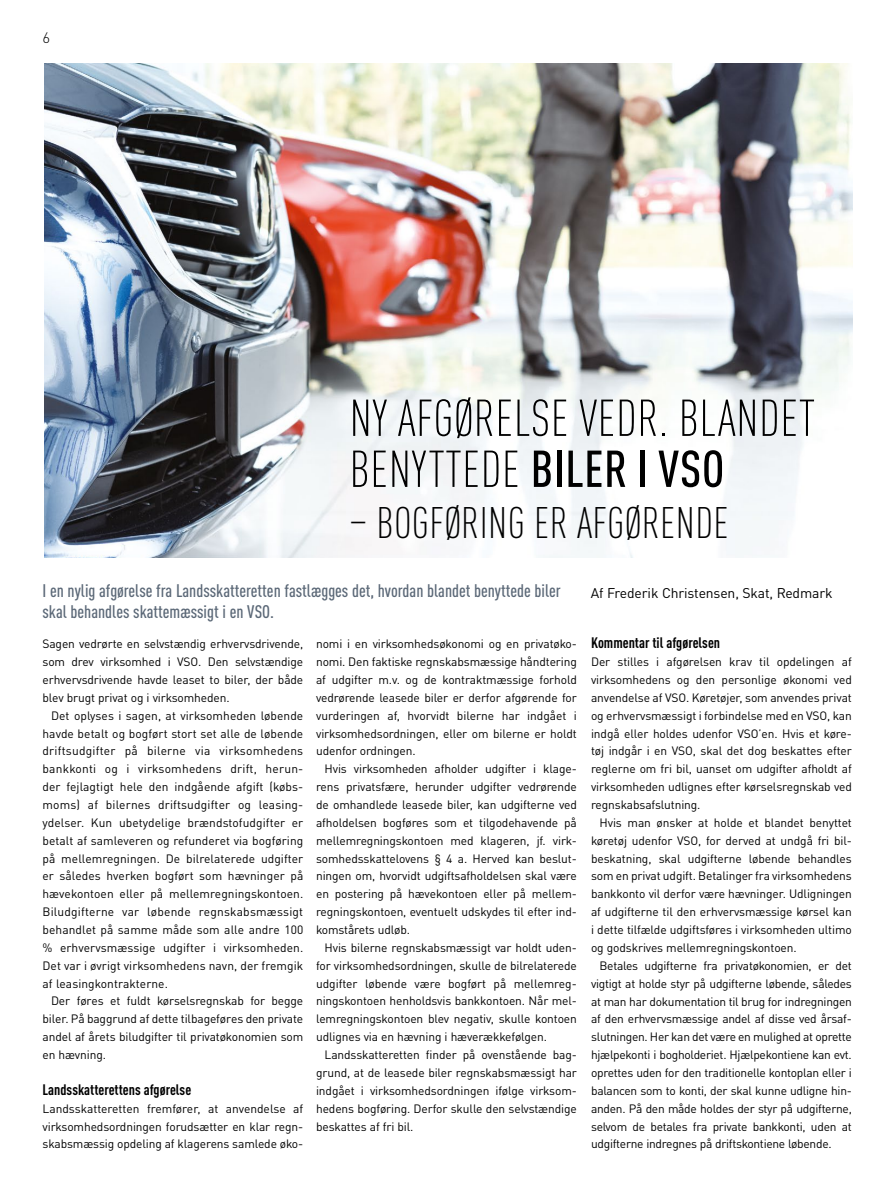
<style>
.page{position:relative;width:893px;height:1191px;background:#fff}
.page>*{position:absolute;margin:0;border:0;box-sizing:border-box;transform-origin:0 0}
.t1{font:300 condensed 51px/51px "DINOT";letter-spacing:.01em;color:#000}
.t2{font:300 condensed 43.5px "DINOT";letter-spacing:.01em;color:#000}
.t3{font:500 condensed 18px "DINOT";color:#5b6877}
.t4{font:700 condensed 15px "DINOT";color:#000}
.t5{font:300 15px "DINOT";color:#000}
.t6{font:13.95px "DINOT";letter-spacing:-.01em;color:#000}
.t7{font:12px/17.9px "DINOT";letter-spacing:-.01em;color:#000;text-align:justify}
.s1{font-weight:500}
</style>
<div class="page">
<img style="left:45px;top:64px;width:807px;height:493px">
<p class="t5" style="left:43px;top:28px;width:9px">6</p>
<h1 class="t1" style="left:350px;top:393px;width:467px">NY AFGØRELSE VEDR. BLANDET<br>BENYTTEDE <span class="s1">BILER I VSO</span></h1>
<h2 class="t2" style="left:349px;top:498px;width:381px">– BOGFØRING ER AFGØRENDE</h2>
<h3 class="t3" style="left:43px;top:580px;width:520px">I en nylig afgørelse fra Landsskatteretten fastlægges det, hvordan blandet benyttede biler</h3>
<p class="t6" style="left:591px;top:584px;width:243px">Af Frederik Christensen, Skat, Redmark</p>
<h3 class="t3" style="left:43px;top:601px;width:233px">skal behandles skattemæssigt i en VSO.</h3>
<p class="t7" style="left:43px;top:635px;width:262px">Sagen vedrørte en selvstændig erhvervsdrivende, som drev virksomhed i VSO. Den selvstændige erhvervsdrivende havde leaset to biler, der både blev brugt privat og i virksomheden.</p>
<p class="t7" style="left:43px;top:706px;width:262px;text-indent:9px">Det oplyses i sagen, at virksomheden løbende havde betalt og bogført stort set alle de løbende driftsudgifter på bilerne via virksomhedens bankkonti og i virksomhedens drift, herun&shy;der fejlagtigt hele den indgående afgift (købs&shy;moms) af bilernes driftsudgifter og leasing&shy;ydelser. Kun ubetydelige brændstofudgifter er betalt af samleveren og refunderet via bogføring på mellemregningen. De bilrelaterede udgifter er således hverken bogført som hævninger på hævekontoen eller på mellemregningskontoen.<br>Biludgifterne var løbende regnskabsmæssigt behandlet på samme måde som alle andre 100 % erhvervsmæssige udgifter i virksomheden.<br>Det var i øvrigt virksomhedens navn, der fremgik af leasingkontrakterne.</p>
<p class="t7" style="left:43px;top:992px;width:262px;text-indent:9px">Der føres et fuldt kørselsregnskab for begge biler. På baggrund af dette tilbageføres den private andel af årets biludgifter til privatøkonomien som en hævning.</p>
<p class="t4" style="left:43px;top:1080px;width:150px">Landsskatterettens afgørelse</p>
<p class="t7" style="left:43px;top:1099px;width:262px">Landsskatteretten fremfører, at anvendelse af virksomhedsordningen forudsætter en klar regn&shy;skabsmæssig opdeling af klagerens samlede øko-</p>
<p class="t7" style="left:316px;top:635px;width:262px">nomi i en virksomhedsøkonomi og en privatøko&shy;nomi. Den faktiske regnskabsmæssige håndtering af udgifter m.v. og de kontraktmæssige forhold vedrørende leasede biler er derfor afgørende for vurderingen af, hvorvidt bilerne har indgået i virksomhedsordningen, eller om bilerne er holdt udenfor ordningen.</p>
<p class="t7" style="left:316px;top:760px;width:262px;text-indent:9px">Hvis virksomheden afholder udgifter i klage&shy;rens privatsfære, herunder udgifter vedrørende de omhandlede leasede biler, kan udgifterne ved afholdelsen bogføres som et tilgodehavende på mellemregningskontoen med klageren, jf. virk&shy;somhedsskattelovens § 4 a. Herved kan beslut&shy;ningen om, hvorvidt udgiftsafholdelsen skal være en postering på hævekontoen eller på mellem&shy;regningskontoen, eventuelt udskydes til efter ind&shy;komstårets udløb.</p>
<p class="t7" style="left:316px;top:938px;width:262px;text-indent:9px">Hvis bilerne regnskabsmæssigt var holdt uden&shy;for virksomhedsordningen, skulle de bilrelaterede udgifter løbende være bogført på mellemreg&shy;ningskontoen henholdsvis bankkontoen. Når mel&shy;lemregningskontoen blev negativ, skulle kontoen udlignes via en hævning i hæverækkefølgen.</p>
<p class="t7" style="left:316px;top:1045px;width:262px;text-indent:9px">Landsskatteretten finder på ovenstående bag&shy;grund, at de leasede biler regnskabsmæssigt har indgået i virksomhedsordningen ifølge virksom&shy;hedens bogføring. Derfor skulle den selvstændige beskattes af fri bil.</p>
<p class="t4" style="left:591px;top:634px;width:131px">Kommentar til afgørelsen</p>
<p class="t7" style="left:591px;top:652px;width:262px">Der stilles i afgørelsen krav til opdelingen af virksomhedens og den personlige økonomi ved anvendelse af VSO. Køretøjer, som anvendes privat og erhvervsmæssigt i forbindelse med en VSO, kan indgå eller holdes udenfor VSO’en. Hvis et køre&shy;tøj indgår i en VSO, skal det dog beskattes efter reglerne om fri bil, uanset om udgifter afholdt af virksomheden udlignes efter kørselsregnskab ved regnskabsafslutning.</p>
<p class="t7" style="left:591px;top:813px;width:262px;text-indent:9px">Hvis man ønsker at holde et blandet benyttet køretøj udenfor VSO, for derved at undgå fri bil&shy;beskatning, skal udgifterne løbende behandles som en privat udgift. Betalinger fra virksomhedens bankkonto vil derfor være hævninger. Udligningen af udgifterne til den erhvervsmæssige kørsel kan i dette tilfælde udgiftsføres i virksomheden ultimo og godskrives mellemregningskontoen.</p>
<p class="t7" style="left:591px;top:956px;width:262px;text-indent:9px">Betales udgifterne fra privatøkonomien, er det vigtigt at holde styr på udgifterne løbende, således at man har dokumentation til brug for indregningen af den erhvervsmæssige andel af disse ved årsaf&shy;slutningen. Her kan det være en mulighed at oprette hjælpekonti i bogholderiet. Hjælpekontiene kan evt. oprettes uden for den traditionelle kontoplan eller i balancen som to konti, der skal kunne udligne hin&shy;anden. På den måde holdes der styr på udgifterne, selvom de betales fra private bankkonti, uden at udgifterne indregnes på driftskontiene løbende.</p>
</div>
